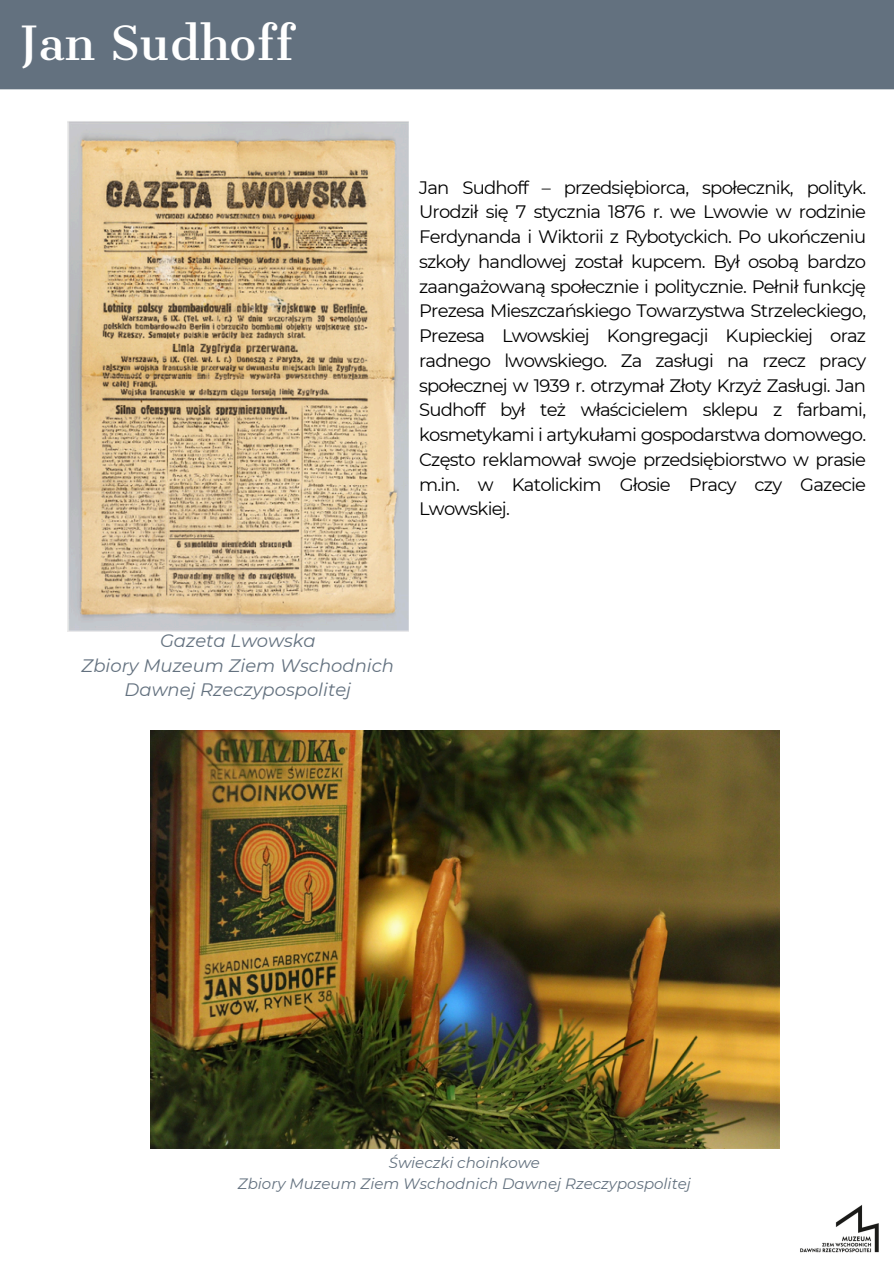
<style>
.page{position:relative;width:894px;height:1264px;background:#fff}
.page>*{position:absolute;margin:0;border:0;box-sizing:border-box;transform-origin:0 0}
.t1{font:45px "Cantata One";color:#fff}
.t2{font:18px/24.8px "Montserrat";letter-spacing:-.045em;color:#000;text-align:justify}
.t3{font:italic 18px/24.8px "Montserrat";color:#63717f;text-align:center}
.t4{font:italic 15px "Montserrat";color:#63717f}
</style>
<div class="page">
<div style="left:0;top:0;width:893px;height:89px;background:#63717f"></div>
<img style="left:150px;top:730px;width:629px;height:418px">
<img style="left:67px;top:121px;width:341px;height:510px">
<img style="left:800px;top:1205px;width:79px;height:48px">
<h2 class="t1" style="left:20px;top:16px;width:275px">Jan Sudhoff</h2>
<h2 class="t2" style="left:419px;top:175px;width:448px">Jan Sudhoff – przedsiębiorca, społecznik, polityk.<br>Urodził się 7 stycznia 1876 r. we Lwowie w rodzinie Ferdynanda i Wiktorii z Rybotyckich. Po ukończeniu szkoły handlowej został kupcem. Był osobą bardzo zaangażowaną społecznie i politycznie. Pełnił funkcję Prezesa Mieszczańskiego Towarzystwa Strzeleckiego, Prezesa Lwowskiej Kongregacji Kupieckiej oraz radnego lwowskiego. Za zasługi na rzecz pracy społecznej w 1939 r. otrzymał Złoty Krzyż Zasługi. Jan Sudhoff był też właścicielem sklepu z farbami, kosmetykami i artykułami gospodarstwa domowego.<br>Często reklamował swoje przedsiębiorstwo w prasie m.in. w Katolickim Głosie Pracy czy Gazecie Lwowskiej.</h2>
<p class="t3" style="left:82px;top:628px;width:314px">Gazeta Lwowska<br>Zbiory Muzeum Ziem Wschodnich<br>Dawnej Rzeczypospolitej</p>
<p class="t4" style="left:389px;top:1153px;width:153px">Świeczki choinkowe</p>
<p class="t4" style="left:238px;top:1174px;width:454px">Zbiory Muzeum Ziem Wschodnich Dawnej Rzeczypospolitej</p>
</div>
